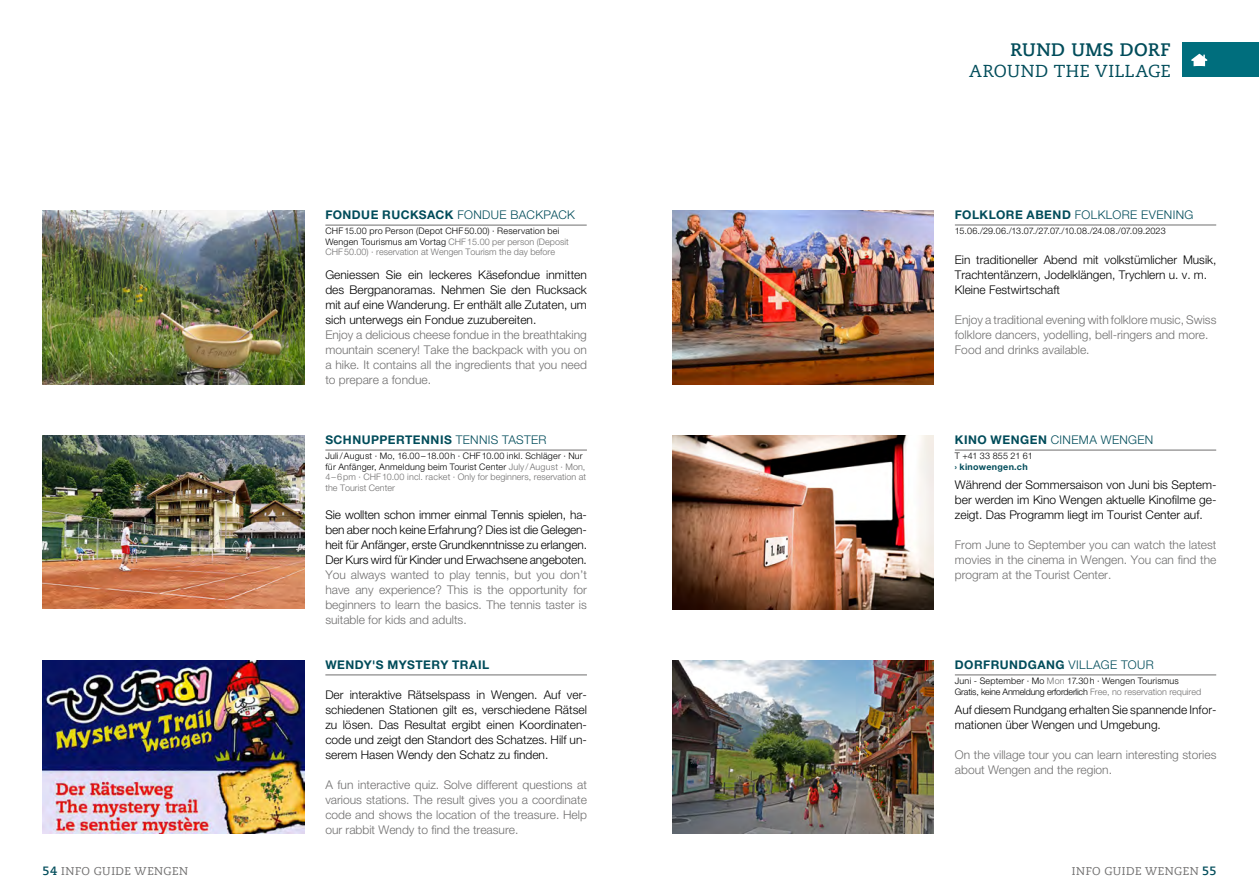
<style>
.page{position:relative;width:1259px;height:893px;background:#fff}
.page>*{position:absolute;margin:0;border:0;box-sizing:border-box;transform-origin:0 0}
.t1{font:700 18px "Caecilia Com 75";letter-spacing:.025em;color:#014c5a}
.t2{font:17.25px "Caecilia Com 55 Roman";letter-spacing:.035em;color:#014c5a}
.t3{font:300 12px/15px "Helvetica Neue LT Std";color:#000;text-align:justify}
.t4{font:300 12px/15px "Helvetica Neue LT Std";color:#706f6f;text-align:justify}
.t5{font:700 12px "Helvetica Neue LT Std";letter-spacing:.04em;color:#014c5a}
.t6{font:300 12px "Helvetica Neue LT Std";letter-spacing:.035em;color:#014c5a}
.t7{font:11.25px "Caecilia Com 55 Roman";letter-spacing:.045em;color:#706f6f}
.t8{font:300 9px/10.5px "Helvetica Neue LT Std";letter-spacing:.01em;color:#000}
.t9{font:300 9px/10.5px "Helvetica Neue LT Std";color:#706f6f}
.t10{font:700 9px "Helvetica Neue LT Std";letter-spacing:.03em;color:#014c5a}
.s1{font-weight:300}
.s2{color:#000}
.s3{color:#706f6f}
.s4{font-weight:700}
.s5{font-family:"Caecilia Com 75";font-weight:700;font-size:12px;color:#014c5a}
</style>
<div class="page">
<div style="left:1182px;top:43px;width:77px;height:34px;background:#006e7d"></div>
<svg style="left:1191px;top:54px;width:16px;height:12px"></svg>
<hr style="left:955px;top:674px;width:261px;height:1px;background:#706f6f">
<hr style="left:955px;top:225px;width:261px;height:1px;background:#706f6f">
<img style="left:672px;top:660px;width:261px;height:174px">
<hr style="left:955px;top:450px;width:261px;height:1px;background:#706f6f">
<img style="left:672px;top:435px;width:261px;height:174px">
<img style="left:672px;top:210px;width:261px;height:174px">
<hr style="left:325px;top:225px;width:262px;height:1px;background:#706f6f">
<hr style="left:325px;top:674px;width:262px;height:1px;background:#706f6f">
<img style="left:43px;top:210px;width:261px;height:174px">
<img style="left:43px;top:660px;width:261px;height:174px">
<hr style="left:325px;top:450px;width:262px;height:1px;background:#706f6f">
<img style="left:43px;top:435px;width:261px;height:174px">
<p class="t5" style="left:325px;top:207px;width:251px">FONDUE RUCKSACK <span class="s1">FONDUE BACKPACK</span></p>
<p class="t9" style="left:325px;top:225px;width:245px"><span class="s2">CHF15.00 pro Person (Depot CHF50.00) · Reservation bei<br>Wengen Tourismus am Vortag</span> CHF15.00 per person (Deposit<br>CHF50.00) · reservation at Wengen Tourism the day before</p>
<p class="t3" style="left:325px;top:267px;width:263px">Geniessen Sie ein leckeres Käsefondue inmitten des Bergpanoramas. Nehmen Sie den Rucksack mit auf eine Wanderung. Er enthält alle Zutaten, um sich unterwegs ein Fondue zuzubereiten.</p>
<p class="t4" style="left:325px;top:327px;width:263px">Enjoy a delicious cheese fondue in the breathtaking mountain scenery! Take the backpack with you on a hike. It contains all the ingredients that you need to prepare a fondue.</p>
<p class="t5" style="left:325px;top:432px;width:223px">SCHNUPPERTENNIS <span class="s1">TENNIS TASTER</span></p>
<p class="t8" style="left:325px;top:450px;width:262px">Juli/August · Mo, 16.00–18.00h · CHF10.00 inkl. Schläger · Nur für Anfänger, Anmeldung beim Tourist Center <span class="s3">July/August · Mon, 4–6pm · CHF10.00 incl. racket · Only for beginners, reservation at the Tourist Center</span></p>
<p class="t3" style="left:325px;top:507px;width:263px">Sie wollten schon immer einmal Tennis spielen, ha&shy;ben aber noch keine Erfahrung? Dies ist die Gelegen&shy;heit für Anfänger, erste Grundkenntnisse zu erlangen.<br>Der Kurs wird für Kinder und Erwachsene angeboten.</p>
<p class="t4" style="left:325px;top:567px;width:263px">You always wanted to play tennis, but you don’t have any experience? This is the opportunity for beginners to learn the basics. The tennis taster is suitable for kids and adults.</p>
<p class="t5" style="left:325px;top:657px;width:165px">WENDY'S MYSTERY TRAIL</p>
<p class="t3" style="left:325px;top:687px;width:263px">Der interaktive Rätselspass in Wengen. Auf ver&shy;schiedenen Stationen gilt es, verschiedene Rätsel zu lösen. Das Resultat ergibt einen Koordinaten&shy;code und zeigt den Standort des Schatzes. Hilf un&shy;serem Hasen Wendy den Schatz zu finden.</p>
<p class="t4" style="left:325px;top:777px;width:263px">A fun interactive quiz. Solve different questions at various stations. The result gives you a coordinate code and shows the location of the treasure. Help our rabbit Wendy to find the treasure.</p>
<h1 class="t1" style="left:1010px;top:37px;width:162px">RUND UMS DORF</h1>
<h2 class="t2" style="left:969px;top:59px;width:203px">AROUND THE VILLAGE</h2>
<p class="t6" style="left:955px;top:207px;width:240px"><span class="s4">FOLKLORE ABEND</span> FOLKLORE EVENING</p>
<p class="t8" style="left:955px;top:225px;width:212px">15.06./29.06./13.07./27.07./10.08./24.08./07.09.2023</p>
<p class="t3" style="left:955px;top:252px;width:263px;text-align:left">Ein traditioneller Abend mit volkstümlicher Musik,<br>Trachtentänzern, Jodelklängen, Trychlern u. v. m.<br>Kleine Festwirtschaft</p>
<p class="t4" style="left:955px;top:312px;width:263px;text-align:left">Enjoy a traditional evening with folklore music, Swiss folklore dancers, yodelling, bell-ringers and more.<br>Food and drinks available.</p>
<p class="t6" style="left:955px;top:432px;width:200px"><span class="s4">KINO WENGEN</span> CINEMA WENGEN</p>
<p class="t8" style="left:955px;top:450px;width:79px">T +41 33 855 21 61</p>
<p class="t10" style="left:955px;top:461px;width:74px">› kinowengen.ch</p>
<p class="t3" style="left:955px;top:477px;width:263px">Während der Sommersaison von Juni bis Septem&shy;ber werden im Kino Wengen aktuelle Kinofilme ge&shy;zeigt. Das Programm liegt im Tourist Center auf.</p>
<p class="t4" style="left:955px;top:537px;width:263px">From June to September you can watch the latest movies in the cinema in Wengen. You can find the program at the Tourist Center.</p>
<p class="t5" style="left:955px;top:657px;width:200px">DORFRUNDGANG <span class="s1">VILLAGE TOUR</span></p>
<p class="t8" style="left:955px;top:675px;width:248px">Juni - September · Mo <span class="s3">Mon</span> 17.30h · Wengen Tourismus<br>Gratis, keine Anmeldung erforderlich <span class="s3">Free, no reservation required</span></p>
<p class="t3" style="left:955px;top:702px;width:263px">Auf diesem Rundgang erhalten Sie spannende Infor&shy;mationen über Wengen und Umgebung.</p>
<p class="t4" style="left:955px;top:747px;width:263px">On the village tour you can learn interesting stories about Wengen and the region.</p>
<p class="t7" style="left:43px;top:864px;width:147px"><span class="s5">54</span> INFO GUIDE WENGEN</p>
<p class="t7" style="left:1071px;top:864px;width:146px">INFO GUIDE WENGEN <span class="s5">55</span></p>
</div>
